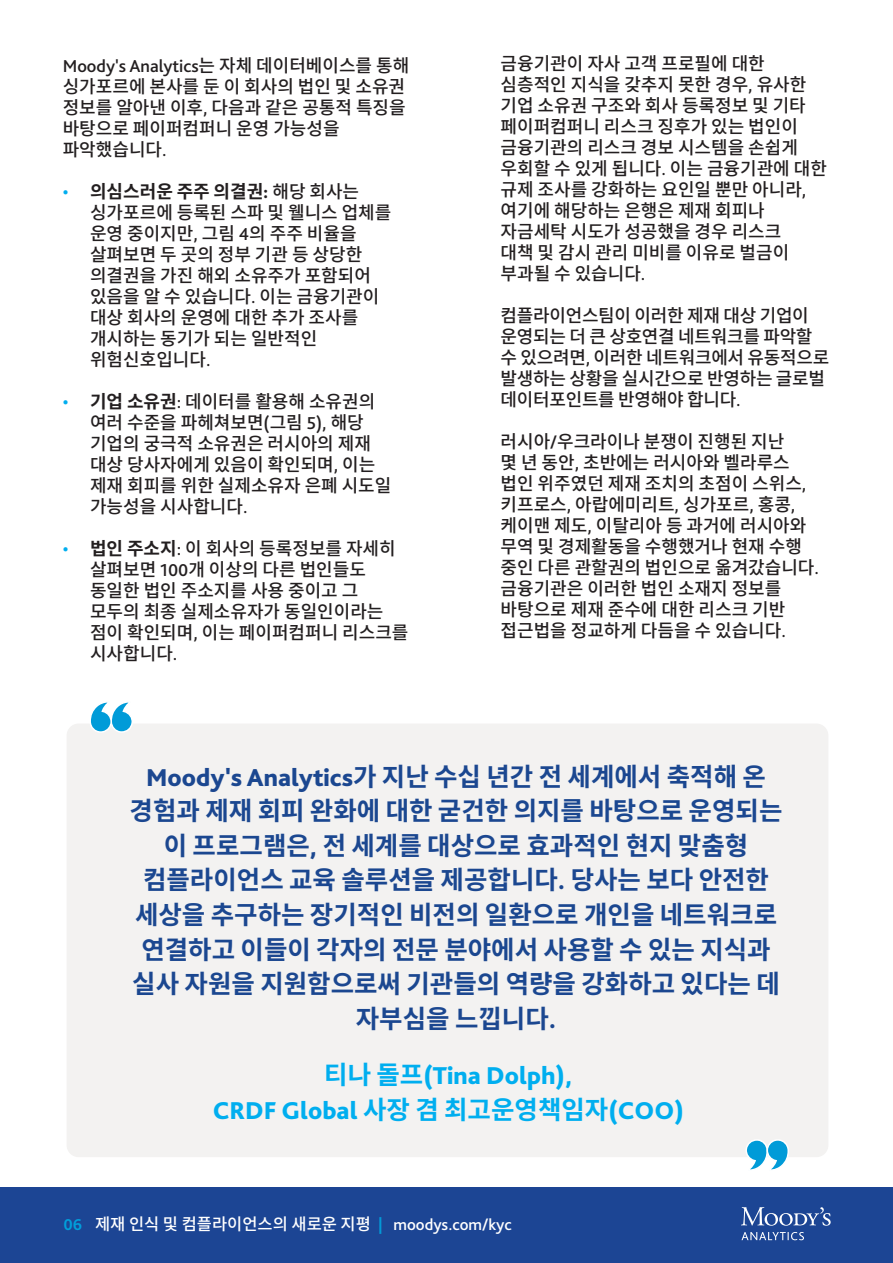
<style>
.page{position:relative;width:893px;height:1263px;background:#fff}
.page>*{position:absolute;margin:0;border:0;box-sizing:border-box;transform-origin:0 0}
.t1{font:700 25.5px/34.5px "Noto Sans CJ Kkr";color:#1b4790;text-align:center}
.t2{font:800 25.5px/34.5px "Bliss Pro";color:#00aeef;text-align:center}
.t3{font:800 25.5px "Bliss Pro";color:#1b4790}
.t4{font:500 18px/21px "Noto Sans CJ Kkr";color:#231f20}
.t5{font:500 18px "Bliss Pro";color:#231f20}
.t6{font:500 16.5px "Noto Sans CJ Kkr";color:#fff}
.s1{font-family:"Noto Sans CJ Kkr"}
.s2{font-family:"Bliss Pro"}
.s3{font-family:"Bliss Pro";color:#00aeef}
.s4{font-weight:700}
.s5{font-family:"Bliss Pro";font-weight:800}
.s6{font-family:"Noto Sans CJ Kkr";font-weight:700}
.s7{font-family:"Bliss Pro";font-weight:700;color:#009fdb}
.s8{font-family:"Bliss Pro";font-weight:700;color:#039ad7}
</style>
<div class="page">
<div style="left:0;top:1188px;width:893px;height:75px;background:#1c4594"></div>
<svg style="left:741px;top:1232px;width:63px;height:8px"></svg>
<svg style="left:741px;top:1207px;width:90px;height:19px"></svg>
<div style="left:67px;top:723px;width:761px;height:434px;background:#f3f2f1;border-radius:12px"></div>
<svg style="left:90px;top:702px;width:43px;height:30px"></svg>
<svg style="left:746px;top:1140px;width:43px;height:30px"></svg>
<p class="t5" style="left:63px;top:55px;width:348px">Moody's Analytics<span class="s1">는 자체 데이터베이스를 통해</span></p>
<p class="t4" style="left:63px;top:76px;width:344px">싱가포르에 본사를 둔 이 회사의 법인 및 소유권 정보를 알아낸 이후<span class="s2">,</span> 다음과 같은 공통적 특징을 바탕으로 페이퍼컴퍼니 운영 가능성을 파악했습니다<span class="s2">.</span></p>
<p class="t4" style="left:90px;top:181px;width:303px;text-indent:-27px"><span class="s3">•</span> <span class="s4">의심스러운 주주 의결권</span><span class="s5">:</span> 해당 회사는 싱가포르에 등록된 스파 및 웰니스 업체를 운영 중이지만<span class="s2">,</span> 그림 <span class="s2">4</span>의 주주 비율을 살펴보면 두 곳의 정부 기관 등 상당한 의결권을 가진 해외 소유주가 포함되어 있음을 알 수 있습니다<span class="s2">.</span> 이는 금융기관이 대상 회사의 운영에 대한 추가 조사를 개시하는 동기가 되는 일반적인 위험신호입니다<span class="s2">.</span></p>
<p class="t4" style="left:90px;top:391px;width:303px;text-indent:-27px"><span class="s3">•</span> <span class="s4">기업 소유권</span><span class="s2">:</span> 데이터를 활용해 소유권의 여러 수준을 파헤쳐보면<span class="s2">(</span>그림 <span class="s2">5),</span> 해당 기업의 궁극적 소유권은 러시아의 제재 대상 당사자에게 있음이 확인되며<span class="s2">,</span> 이는 제재 회피를 위한 실제소유자 은폐 시도일 가능성을 시사합니다<span class="s2">.</span></p>
<p class="t4" style="left:90px;top:538px;width:320px;text-indent:-27px"><span class="s3">•</span> <span class="s4">법인 주소지</span><span class="s2">:</span> 이 회사의 등록정보를 자세히 살펴보면 <span class="s2">100</span>개 이상의 다른 법인들도 동일한 법인 주소지를 사용 중이고 그 모두의 최종 실제소유자가 동일인이라는 점이 확인되며<span class="s2">,</span> 이는 페이퍼컴퍼니 리스크를 시사합니다<span class="s2">.</span></p>
<p class="t4" style="left:501px;top:53px;width:328px">금융기관이 자사 고객 프로필에 대한 심층적인 지식을 갖추지 못한 경우<span class="s2">,</span> 유사한 기업 소유권 구조와 회사 등록정보 및 기타 페이퍼컴퍼니 리스크 징후가 있는 법인이 금융기관의 리스크 경보 시스템을 손쉽게 우회할 수 있게 됩니다<span class="s2">.</span> 이는 금융기관에 대한 규제 조사를 강화하는 요인일 뿐만 아니라<span class="s2">, </span>여기에 해당하는 은행은 제재 회피나 자금세탁 시도가 성공했을 경우 리스크<br>대책 및 감시 관리 미비를 이유로 벌금이 부과될 수 있습니다<span class="s2">.</span></p>
<p class="t4" style="left:501px;top:305px;width:330px">컴플라이언스팀이 이러한 제재 대상 기업이 운영되는 더 큰 상호연결 네트워크를 파악할 수 있으려면<span class="s2">,</span> 이러한 네트워크에서 유동적으로 발생하는 상황을 실시간으로 반영하는 글로벌 데이터포인트를 반영해야 합니다<span class="s2">.</span></p>
<p class="t4" style="left:501px;top:431px;width:320px">러시아<span class="s2">/</span>우크라이나 분쟁이 진행된 지난<br>몇 년 동안<span class="s2">,</span> 초반에는 러시아와 벨라루스 법인 위주였던 제재 조치의 초점이 스위스<span class="s2">, </span>키프로스<span class="s2">,</span> 아랍에미리트<span class="s2">,</span> 싱가포르<span class="s2">,</span> 홍콩<span class="s2">, </span>케이맨 제도<span class="s2">,</span> 이탈리아 등 과거에 러시아와 무역 및 경제활동을 수행했거나 현재 수행 중인 다른 관할권의 법인으로 옮겨갔습니다<span class="s2">. </span>금융기관은 이러한 법인 소재지 정보를 바탕으로 제재 준수에 대한 리스크 기반 접근법을 정교하게 다듬을 수 있습니다<span class="s2">.</span></p>
<h1 class="t3" style="left:146px;top:762px;width:621px">Moody's Analytics<span class="s6">가 지난 수십 년간 전 세계에서 축적해 온</span></h1>
<h1 class="t1" style="left:130px;top:794px;width:654px">경험과 제재 회피 완화에 대한 굳건한 의지를 바탕으로 운영되는 이 프로그램은<span class="s5">,</span> 전 세계를 대상으로 효과적인 현지 맞춤형 컴플라이언스 교육 솔루션을 제공합니다<span class="s5">.</span> 당사는 보다 안전한 세상을 추구하는 장기적인 비전의 일환으로 개인을 네트워크로 연결하고 이들이 각자의 전문 분야에서 사용할 수 있는 지식과 실사 자원을 지원함으로써 기관들의 역량을 강화하고 있다는 데 자부심을 느낍니다<span class="s5">.</span></h1>
<h1 class="t2" style="left:213px;top:1058px;width:472px"><span class="s6">티나 돌프</span>(Tina Dolph),<br>CRDF Global <span class="s6">사장 겸 최고운영책임자</span>(COO)</h1>
<p class="t6" style="left:63px;top:1215px;width:450px"><span class="s7">06</span> 제재 인식 및 컴플라이언스의 새로운 지평 <span class="s8">|</span> <span class="s2">moodys.com/kyc</span></p>
</div>
